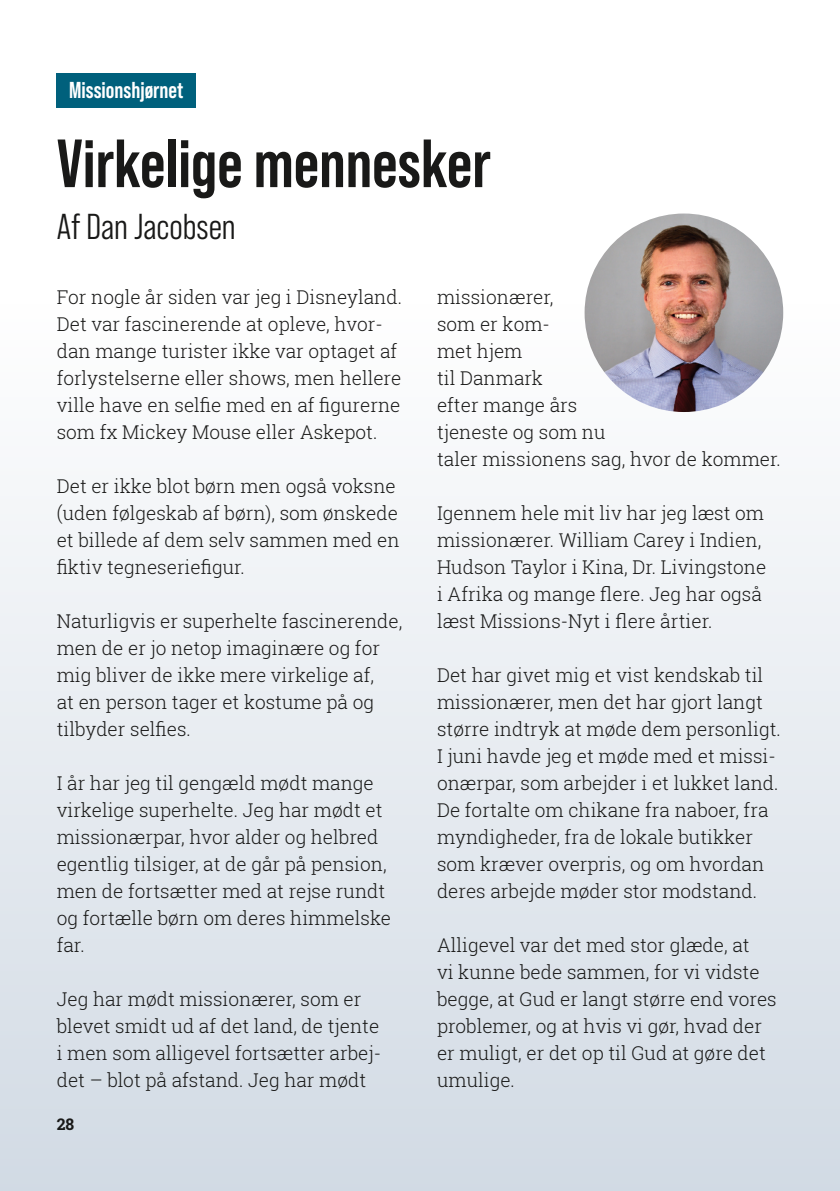
<style>
.page{position:relative;width:840px;height:1191px;background:#fff}
.page>*{position:absolute;margin:0;border:0;box-sizing:border-box;transform-origin:0 0}
.t1{font:700 68px "Bebas Neue Pro";color:#191918}
.t2{font:36px "Bebas Neue Pro Middle";color:#191918}
.t3{font:700 23px "Bebas Neue Pro";color:#fff}
.t4{font:300 19px/27px "Roboto Slab";color:#191918}
.t5{font:700 16px "Roboto Slab";color:#191918}
</style>
<div class="page">
<div style="left:0;top:304px;width:839px;height:887px;background:linear-gradient(to bottom,#fefefe,#d1dae4)"></div>
<div style="left:57px;top:74px;width:139px;height:34px;background:#00607c"></div>
<img style="left:584px;top:213px;width:198px;height:199px;border-radius:99px">
<p class="t3" style="left:69px;top:77px;width:116px">Missionshjørnet</p>
<h1 class="t1" style="left:57px;top:125px;width:435px">Virkelige mennesker</h1>
<h2 class="t2" style="left:57px;top:206px;width:180px">Af Dan Jacobsen</h2>
<p class="t4" style="left:57px;top:283px;width:346px">For nogle år siden var jeg i Disneyland.<br>Det var fascinerende at opleve, hvor&shy;dan mange turister ikke var optaget af forlystelserne eller shows, men hellere ville have en selfie med en af figurerne som fx Mickey Mouse eller Askepot.</p>
<p class="t4" style="left:57px;top:472px;width:344px">Det er ikke blot børn men også voksne (uden følgeskab af børn), som ønskede et billede af dem selv sammen med en fiktiv tegneseriefigur.</p>
<p class="t4" style="left:57px;top:607px;width:347px">Naturligvis er superhelte fascinerende, men de er jo netop imaginære og for mig bliver de ikke mere virkelige af,<br>at en person tager et kostume på og tilbyder selfies.</p>
<p class="t4" style="left:57px;top:769px;width:336px">I år har jeg til gengæld mødt mange virkelige superhelte. Jeg har mødt et missionærpar, hvor alder og helbred egentlig tilsiger, at de går på pension, men de fortsætter med at rejse rundt og fortælle børn om deres himmelske far.</p>
<p class="t4" style="left:57px;top:985px;width:325px">Jeg har mødt missionærer, som er blevet smidt ud af det land, de tjente i men som alligevel fortsætter arbej&shy;det – blot på afstand. Jeg har mødt</p>
<p class="t5" style="left:57px;top:1113px;width:19px">28</p>
<p class="t4" style="left:437px;top:283px;width:345px">missionærer,<br>som er kom-<br>met hjem<br>til Danmark<br>efter mange års<br>tjeneste og som nu<br>taler missionens sag, hvor de kommer.</p>
<p class="t4" style="left:437px;top:499px;width:330px">Igennem hele mit liv har jeg læst om missionærer. William Carey i Indien, Hudson Taylor i Kina, Dr. Livingstone i Afrika og mange flere. Jeg har også læst Missions-Nyt i flere årtier.</p>
<p class="t4" style="left:437px;top:661px;width:345px">Det har givet mig et vist kendskab til missionærer, men det har gjort langt større indtryk at møde dem personligt.<br>I juni havde jeg et møde med et missi&shy;onærpar, som arbejder i et lukket land.<br>De fortalte om chikane fra naboer, fra myndigheder, fra de lokale butikker som kræver overpris, og om hvordan deres arbejde møder stor modstand.</p>
<p class="t4" style="left:437px;top:931px;width:341px">Alligevel var det med stor glæde, at<br>vi kunne bede sammen, for vi vidste begge, at Gud er langt større end vores problemer, og at hvis vi gør, hvad der er muligt, er det op til Gud at gøre det umulige.</p>
</div>
